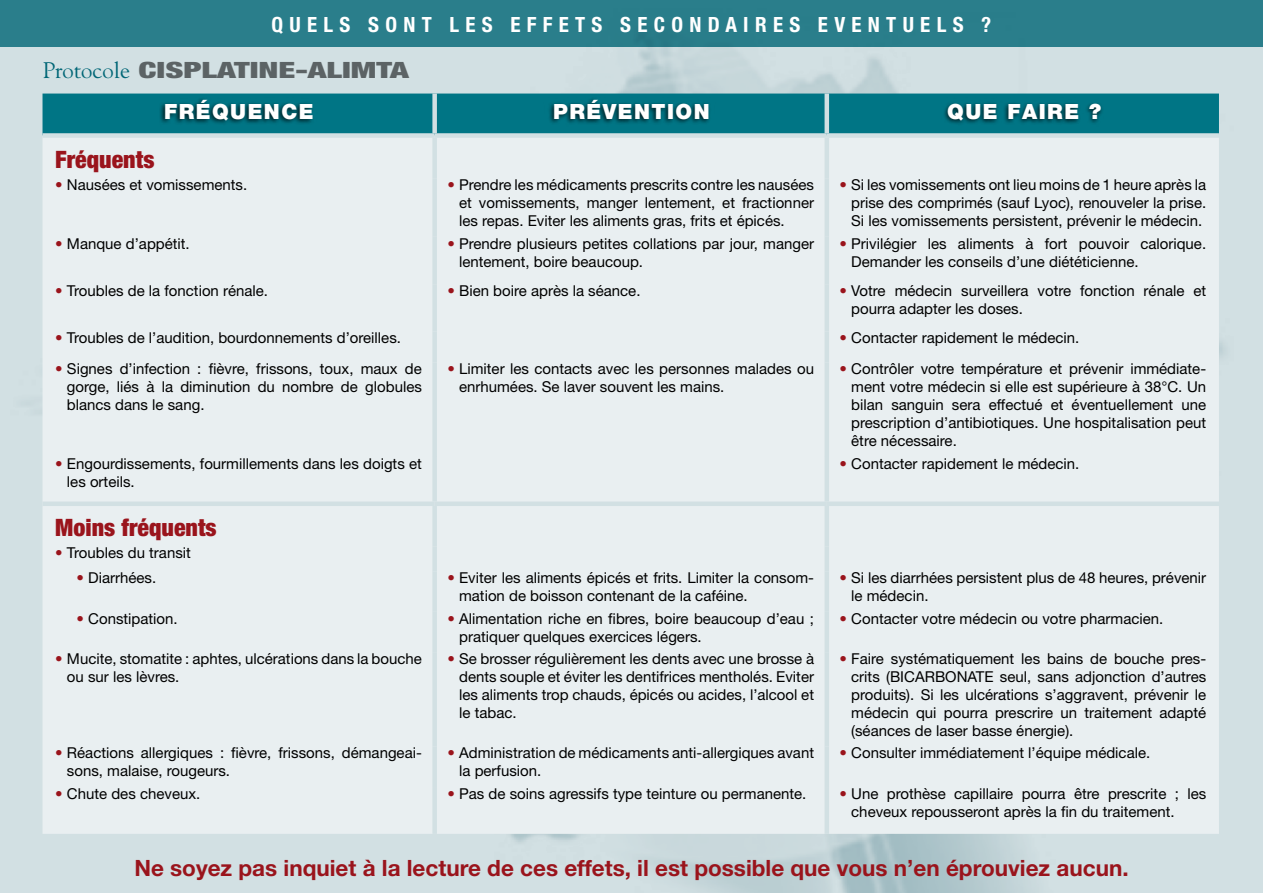
<style>
.page{position:relative;width:1263px;height:893px;background:#d2e0e3}
.page>*{position:absolute;margin:0;border:0;box-sizing:border-box;transform-origin:0 0}
.t1{font:900 condensed 24px "Helvetica Neue";color:#9a141c}
.t2{font:700 22.5px "Helvetica Neue";color:#9a141c}
.t3{font:900 condensed 22.5px "Helvetica Neue";color:#707172;scale:1.5 1}
.t4{font:700 condensed 21px "Helvetica Neue";letter-spacing:.3em;color:#fff}
.t5{font:900 21px "Helvetica Neue";letter-spacing:.07em;color:#fff}
.t6{font:15px/18px "Helvetica Neue";color:#000}
.s1{font-family:"Goudy";font-weight:400;font-stretch:normal;color:#007585}
.s2{color:#9a141c}
</style>
<div class="page">
<img style="left:42px;top:47px;width:1183px;height:846px">
<div style="left:0;top:0;width:1263px;height:47px;background:#2a7e8b"></div>
<div style="left:43px;top:94px;width:1176px;height:39px;background:#007585"></div>
<div style="left:43px;top:138px;width:1176px;height:696px;background:#e9eff1"></div>
<div style="left:432px;top:94px;width:5px;height:39px;background:#d2e0e3"></div>
<div style="left:824px;top:94px;width:5px;height:39px;background:#d2e0e3"></div>
<div style="left:43px;top:133px;width:392px;height:5px;background:#d2e0e3"></div>
<div style="left:435px;top:133px;width:392px;height:5px;background:#d2e0e3"></div>
<div style="left:432px;top:138px;width:5px;height:40px;background:#d2e0e3"></div>
<div style="left:827px;top:133px;width:392px;height:5px;background:#d2e0e3"></div>
<div style="left:824px;top:138px;width:5px;height:40px;background:#d2e0e3"></div>
<div style="left:432px;top:178px;width:5px;height:59px;background:#d2e0e3"></div>
<div style="left:824px;top:178px;width:5px;height:59px;background:#d2e0e3"></div>
<div style="left:432px;top:237px;width:5px;height:48px;background:#d2e0e3"></div>
<div style="left:824px;top:237px;width:5px;height:48px;background:#d2e0e3"></div>
<div style="left:432px;top:285px;width:5px;height:46px;background:#d2e0e3"></div>
<div style="left:824px;top:285px;width:5px;height:46px;background:#d2e0e3"></div>
<div style="left:432px;top:331px;width:5px;height:32px;background:#d2e0e3"></div>
<div style="left:824px;top:331px;width:5px;height:32px;background:#d2e0e3"></div>
<div style="left:432px;top:363px;width:5px;height:94px;background:#d2e0e3"></div>
<div style="left:824px;top:363px;width:5px;height:94px;background:#d2e0e3"></div>
<div style="left:432px;top:457px;width:5px;height:44px;background:#d2e0e3"></div>
<div style="left:824px;top:457px;width:5px;height:44px;background:#d2e0e3"></div>
<div style="left:43px;top:501px;width:392px;height:5px;background:#d2e0e3"></div>
<div style="left:435px;top:501px;width:392px;height:5px;background:#d2e0e3"></div>
<div style="left:432px;top:506px;width:5px;height:41px;background:#d2e0e3"></div>
<div style="left:827px;top:501px;width:392px;height:5px;background:#d2e0e3"></div>
<div style="left:824px;top:506px;width:5px;height:41px;background:#d2e0e3"></div>
<div style="left:432px;top:547px;width:5px;height:24px;background:#d2e0e3"></div>
<div style="left:432px;top:571px;width:5px;height:41px;background:#d2e0e3"></div>
<div style="left:432px;top:612px;width:5px;height:40px;background:#d2e0e3"></div>
<div style="left:432px;top:652px;width:5px;height:95px;background:#d2e0e3"></div>
<div style="left:432px;top:747px;width:5px;height:40px;background:#d2e0e3"></div>
<div style="left:432px;top:787px;width:5px;height:47px;background:#d2e0e3"></div>
<div style="left:824px;top:547px;width:5px;height:24px;background:#d2e0e3"></div>
<div style="left:824px;top:571px;width:5px;height:41px;background:#d2e0e3"></div>
<div style="left:824px;top:612px;width:5px;height:40px;background:#d2e0e3"></div>
<div style="left:824px;top:652px;width:5px;height:95px;background:#d2e0e3"></div>
<div style="left:824px;top:747px;width:5px;height:40px;background:#d2e0e3"></div>
<div style="left:824px;top:787px;width:5px;height:47px;background:#d2e0e3"></div>
<div style="left:159px;top:97px;width:944px;height:29px;background:#000;opacity:.75"></div>
<h3 class="t4" style="left:272px;top:12px;width:130px">QUELS SONT</h3>
<h3 class="t4" style="left:449px;top:12px;width:77px">LES EFFET</h3>
<h3 class="t4" style="left:592px;top:12px;width:63px">S SECON</h3>
<h3 class="t4" style="left:708px;top:12px;width:33px">D AIRE</h3>
<h3 class="t4" style="left:789px;top:12px;width:78px">S EVENT</h3>
<h3 class="t4" style="left:903px;top:12px;width:90px">UELS ?</h3>
<h2 class="t3" style="left:43px;top:56px;width:246px"><span class="s1">Protocole</span> CISPLATINE-ALIMTA</h2>
<h3 class="t5" style="left:164px;top:99px;width:101px">FRÉQUENCE</h3>
<h3 class="t5" style="left:553px;top:99px;width:81px">PRÉVENTION</h3>
<h3 class="t5" style="left:947px;top:99px;width:74px">QUE FAI</h3>
<h3 class="t5" style="left:1047px;top:99px;width:55px">RE ?</h3>
<h1 class="t1" style="left:55px;top:144px;width:101px">Fréquents</h1>
<p class="t6" style="left:55px;top:176px;width:193px"><span class="s2">•</span> n ausées et vomissements.</p>
<p class="t6" style="left:459px;top:176px;width:356px;text-align:justify;text-indent:-12px"><span class="s2">•</span> Prendre les médicaments prescrits contre les nausées et vomissements, manger lentement, et fractionner les repas. Eviter les aliments gras, frits et épicés.</p>
<p class="t6" style="left:851px;top:176px;width:356px;text-align:justify;text-indent:-12px"><span class="s2">•</span> Si les vomissements ont lieu moins de 1 heure après la prise des comprimés (sauf Lyoc), renouveler la prise.<br>Si les vomissements persistent, prévenir le médecin.</p>
<p class="t6" style="left:55px;top:234px;width:136px"><span class="s2">•</span> Manque d’appétit.</p>
<p class="t6" style="left:459px;top:234px;width:356px;text-indent:-12px"><span class="s2">•</span> Prendre plusieurs petites collations par jour, manger lentement, boire beaucoup.</p>
<p class="t6" style="left:851px;top:234px;width:356px;text-indent:-12px"><span class="s2">•</span> Privilégier les aliments à fort pouvoir calorique.<br>Demander les conseils d’une diététicienne.</p>
<p class="t6" style="left:55px;top:282px;width:214px"><span class="s2">•</span> Troubles de la fonction rénale.</p>
<p class="t6" style="left:447px;top:282px;width:195px"><span class="s2">•</span> Bien boire après la séance.</p>
<p class="t6" style="left:851px;top:282px;width:356px;text-indent:-12px"><span class="s2">•</span> Votre médecin surveillera votre fonction rénale et pourra adapter les doses.</p>
<p class="t6" style="left:55px;top:329px;width:347px"><span class="s2">•</span> Troubles de l’audition, bourdonnements d’oreilles.</p>
<p class="t6" style="left:839px;top:329px;width:241px"><span class="s2">•</span> Contacter rapidement le médecin.</p>
<p class="t6" style="left:67px;top:360px;width:356px;text-align:justify;text-indent:-12px"><span class="s2">•</span> Signes d’infection : fièvre, frissons, toux, maux de gorge, liés à la diminution du nombre de globules blancs dans le sang.</p>
<p class="t6" style="left:459px;top:360px;width:356px;text-indent:-12px"><span class="s2">•</span> Limiter les contacts avec les personnes malades ou enrhumées. Se laver souvent les mains.</p>
<p class="t6" style="left:851px;top:360px;width:356px;text-align:justify;text-indent:-12px"><span class="s2">•</span> Contrôler votre température et prévenir immédiate&shy;ment votre médecin si elle est supérieure à 38°C. Un bilan sanguin sera effectué et éventuellement une prescription d’antibiotiques. Une hospitalisation peut être nécessaire.</p>
<p class="t6" style="left:67px;top:454px;width:356px;text-indent:-12px"><span class="s2">•</span> Engourdissements, fourmillements dans les doigts et les orteils.</p>
<p class="t6" style="left:839px;top:454px;width:241px"><span class="s2">•</span> Contacter rapidement le médecin.</p>
<h1 class="t1" style="left:55px;top:513px;width:163px">Moins fréquents</h1>
<p class="t6" style="left:55px;top:544px;width:137px"><span class="s2">•</span> Troubles du transit</p>
<p class="t6" style="left:77px;top:569px;width:81px"><span class="s2">•</span> Diarrhées.</p>
<p class="t6" style="left:459px;top:569px;width:356px;text-indent:-12px"><span class="s2">•</span> Eviter les aliments épicés et frits. Limiter la consom&shy;mation de boisson contenant de la caféine.</p>
<p class="t6" style="left:851px;top:569px;width:356px;text-indent:-12px"><span class="s2">•</span> Si les diarrhées persistent plus de 48 heures, prévenir le médecin.</p>
<p class="t6" style="left:77px;top:609px;width:103px"><span class="s2">•</span> Constipation.</p>
<p class="t6" style="left:459px;top:609px;width:356px;text-indent:-12px"><span class="s2">•</span> Alimentation riche en fibres, boire beaucoup d’eau ; pratiquer quelques exercices légers.</p>
<p class="t6" style="left:839px;top:609px;width:325px"><span class="s2">•</span> Contacter votre médecin ou votre pharmacien.</p>
<p class="t6" style="left:67px;top:649px;width:356px;text-indent:-12px"><span class="s2">•</span> Mucite, stomatite : aphtes, ulcérations dans la bouche ou sur les lèvres.</p>
<p class="t6" style="left:459px;top:649px;width:356px;text-align:justify;text-indent:-12px"><span class="s2">•</span> Se brosser régulièrement les dents avec une brosse à dents souple et éviter les dentifrices mentholés. Eviter les aliments trop chauds, épicés ou acides, l’alcool et le tabac.</p>
<p class="t6" style="left:851px;top:649px;width:356px;text-align:justify;text-indent:-12px"><span class="s2">•</span> Faire systématiquement les bains de bouche pres&shy;crits (BICARBONATE seul, sans adjonction d’autres produits). Si les ulcérations s’aggravent, prévenir le médecin qui pourra prescrire un traitement adapté (séances de laser basse énergie).</p>
<p class="t6" style="left:67px;top:744px;width:356px;text-indent:-12px"><span class="s2">•</span> Réactions allergiques : fièvre, frissons, démangeai&shy;sons, malaise, rougeurs.</p>
<p class="t6" style="left:459px;top:744px;width:356px;text-indent:-12px"><span class="s2">•</span> Administration de médicaments anti-allergiques avant la perfusion.</p>
<p class="t6" style="left:839px;top:744px;width:312px"><span class="s2">•</span> Consulter immédiatement l’équipe médicale.</p>
<p class="t6" style="left:55px;top:784px;width:147px"><span class="s2">•</span> chute des cheveux.</p>
<p class="t6" style="left:447px;top:784px;width:360px"><span class="s2">•</span> Pas de soins agressifs type teinture ou permanente.</p>
<p class="t6" style="left:851px;top:784px;width:356px;text-indent:-12px"><span class="s2">•</span> Une prothèse capillaire pourra être prescrite ; les cheveux repousseront après la fin du traitement.</p>
<h2 class="t2" style="left:134px;top:854px;width:996px">Ne soyez pas inquiet à la lecture de ces effets, il est possible que vous n’en éprouviez aucun.</h2>
</div>
